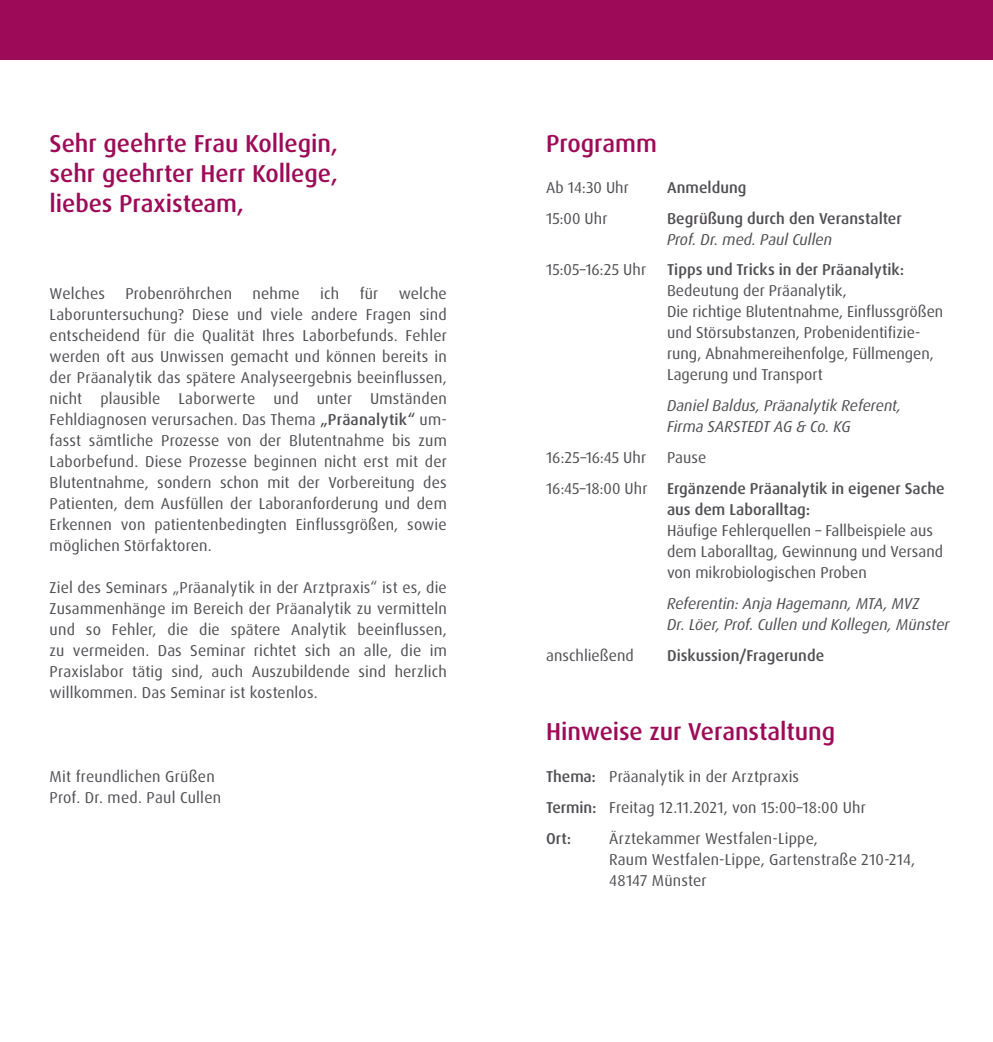
<style>
.page{position:relative;width:993px;height:1042px;background:#fff}
.page>*{position:absolute;margin:0;border:0;box-sizing:border-box;transform-origin:0 0}
.t1{font:500 24.5px/29.8px "Dax Pro";letter-spacing:-.005em;color:#9d0b58;text-align:justify}
.t2{font:15.75px/21px "Dax Pro";letter-spacing:.01em;color:#504e53}
.t3{font:500 15.75px/31px "Dax Pro";color:#504e53}
.t4{font:italic 15.75px/21px "Dax Pro";letter-spacing:-.005em;color:#504e53}
.s1{font-weight:500}
.s2{font-weight:400}
</style>
<div class="page">
<div style="left:0;top:0;width:992px;height:60px;background:#9d0b58"></div>
<h1 class="t1" style="left:50px;top:129px;width:289px">Sehr geehrte Frau Kollegin, sehr geehrter Herr Kollege, liebes Praxisteam,</h1>
<p class="t2" style="left:50px;top:283px;width:57px">Welches</p>
<p class="t2" style="left:125px;top:283px;width:108px">Probenröhrchen</p>
<p class="t2" style="left:252px;top:283px;width:49px">nehme</p>
<p class="t2" style="left:320px;top:283px;width:21px">ich</p>
<p class="t2" style="left:359px;top:283px;width:20px">für</p>
<p class="t2" style="left:50px;top:283px;width:398px;text-indent:349px">welche Laboruntersuchung? Diese und viele andere Fragen sind entscheidend für die Qualität Ihres Laborbefunds. Fehler werden oft aus Unwissen gemacht und können bereits in der Präanalytik das spätere Analyseergebnis beeinflussen, nicht plausible Laborwerte und unter Umständen Fehldiagnosen verursachen. Das Thema <span class="s1">„Präanalytik“</span> um&shy;fasst sämtliche Prozesse von der Blutentnahme bis zum Laborbefund. Diese Prozesse beginnen nicht erst mit der Blutentnahme, sondern schon mit der Vorbereitung des Patienten, dem Ausfüllen der Laboranforderung und dem Erkennen von patientenbedingten Einflussgrößen, sowie möglichen Störfaktoren.</p>
<p class="t2" style="left:50px;top:577px;width:398px;text-align:justify">Ziel des Seminars „Präanalytik in der Arztpraxis“ ist es, die Zusammenhänge im Bereich der Präanalytik zu vermitteln und so Fehler, die die spätere Analytik beeinflussen, zu vermeiden. Das Seminar richtet sich an alle, die im Praxislabor tätig sind, auch Auszubildende sind herzlich willkommen. Das Seminar ist kostenlos.</p>
<p class="t2" style="left:50px;top:766px;width:173px">Mit freundlichen Grüßen<br>Prof. Dr. med. Paul Cullen</p>
<h1 class="t1" style="left:546px;top:129px;width:112px">Programm</h1>
<p class="t2" style="left:546px;top:177px;width:84px">Ab 14:30 Uhr</p>
<p class="t3" style="left:666px;top:172px;width:81px">Anmeldung</p>
<p class="t2" style="left:546px;top:208px;width:63px">15:00 Uhr</p>
<p class="t3" style="left:666px;top:203px;width:236px">Begrüßung durch den Veranstalter</p>
<p class="t4" style="left:666px;top:229px;width:167px">Prof. Dr. med. Paul Cullen</p>
<p class="t2" style="left:546px;top:259px;width:101px">15:05–16:25 Uhr</p>
<p class="t3" style="left:666px;top:255px;width:239px">Tipps und Tricks in der Präanalytik:</p>
<p class="t2" style="left:666px;top:280px;width:278px">Bedeutung der Präanalytik,<br>Die richtige Blutentnahme, Einflussgrößen und Störsubstanzen, Probenidentifizie&shy;rung, Abnahmereihenfolge, Füllmengen, Lagerung und Transport</p>
<p class="t4" style="left:666px;top:395px;width:236px">Daniel Baldus, Präanalytik Referent,<br>Firma SARSTEDT AG &amp; Co. KG</p>
<p class="t2" style="left:546px;top:447px;width:101px">16:25–16:45 Uhr</p>
<p class="t3" style="left:546px;top:442px;width:400px;text-indent:121px"><span class="s2">Pause<br>16:45–18:00 Uhr</span> Ergänzende Präanalytik in eigener Sache</p>
<p class="t3" style="left:666px;top:494px;width:145px">aus dem Laboralltag:</p>
<p class="t2" style="left:666px;top:520px;width:277px">Häufige Fehlerquellen – Fallbeispiele aus dem Laboralltag, Gewinnung und Versand von mikrobiologischen Proben</p>
<p class="t4" style="left:666px;top:593px;width:284px">Referentin: Anja Hagemann, MTA, MVZ<br>Dr. Löer, Prof. Cullen und Kollegen, Münster</p>
<p class="t2" style="left:546px;top:645px;width:89px">anschließend</p>
<p class="t3" style="left:666px;top:640px;width:159px">Diskussion/Fragerunde</p>
<h1 class="t1" style="left:546px;top:717px;width:290px">Hinweise zur Veranstaltung</h1>
<p class="t2" style="left:546px;top:761px;width:321px;line-height:31px"><span class="s1">Thema:</span> Präanalytik in der Arztpraxis<br><span class="s1">Termin:</span> Freitag 12.11.2021, von 15:00–18:00 Uhr<br><span class="s1">Ort:</span></p>
<p class="t2" style="left:609px;top:828px;width:307px">Ärztekammer Westfalen-Lippe,<br>Raum Westfalen-Lippe, Gartenstraße 210-214,<br>48147 Münster</p>
</div>
